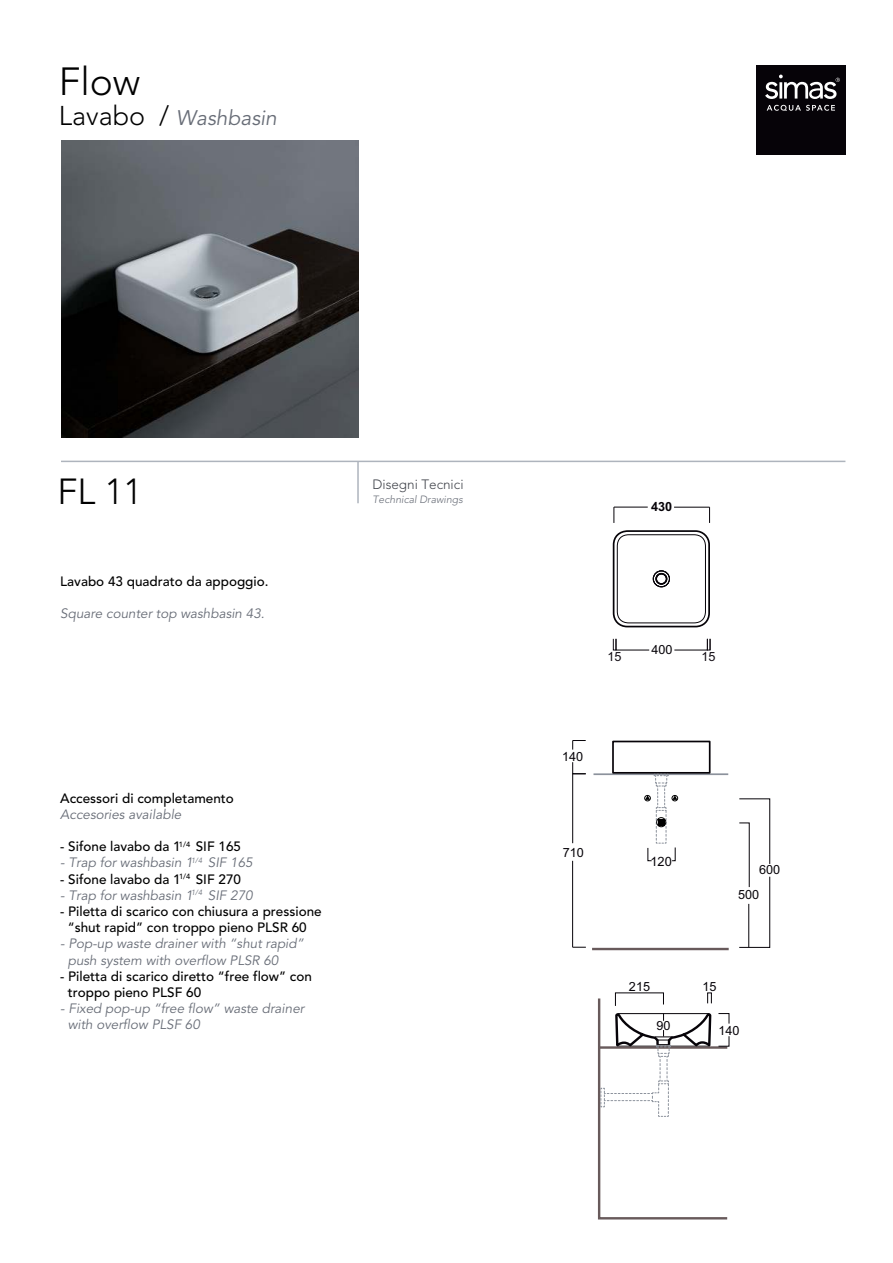
<style>
.page{position:relative;width:893px;height:1263px;background:#fff}
.page>*{position:absolute;margin:0;border:0;box-sizing:border-box;transform-origin:0 0}
.t1{font:300 39px "Avenir";color:#000}
.t2{font:300 36px "Avenir";color:#000}
.t3{font:italic 21px "Avenir";color:#686d77}
.t4{font:500 13.5px/16.2px "Avenir";color:#000;text-align:center}
.t5{font:italic 13.5px/16.2px "Avenir";color:#686d77}
.t6{font:300 13.5px "Avenir";color:#43464d}
.t7{font:12.9px "Arial";color:#060308}
.t8{font:12.6px/25px "Arial";color:#060308}
.t9{font:12.6px "Arial";color:#110c13}
.t10{font:700 12.6px "Arial";color:#060308}
.t11{font:italic 300 10.5px "Avenir";color:#686d77}
.t12{font:500 7.5px "Avenir";color:#000}
.t13{font:italic 7.5px "Avenir";color:#686d77}
.s1{font-weight:300;font-style:normal;font-size:27px;color:#000}
</style>
<div class="page">
<hr style="left:61px;top:461px;width:784px;height:1px;background:#aeb4bd">
<div style="left:756px;top:65px;width:89px;height:89px;background:#060308"></div>
<svg style="left:765px;top:75px;width:75px;height:24px"></svg>
<svg style="left:767px;top:105px;width:68px;height:6px"></svg>
<hr style="left:357px;top:461px;width:2px;height:42px;background:#aeb4bd">
<svg style="left:739px;top:798px;width:31px;height:150px"></svg>
<svg style="left:572px;top:740px;width:14px;height:10px"></svg>
<svg style="left:572px;top:762px;width:14px;height:13px"></svg>
<hr style="left:572px;top:861px;width:1px;height:86px;background:#060308">
<svg style="left:573px;top:947px;width:13px;height:1px"></svg>
<hr style="left:572px;top:774px;width:1px;height:69px;background:#060308">
<hr style="left:593px;top:773px;width:135px;height:2px;background:#8c929c">
<hr style="left:592px;top:948px;width:137px;height:2px;background:#685a5b">
<div style="left:612px;top:741px;width:98px;height:33px;border:2px solid #060308"></div>
<div style="left:644px;top:795px;width:7px;height:6px;border:1px solid #000;border-radius:50%"></div>
<svg style="left:645px;top:773px;width:33px;height:88px"></svg>
<div style="left:653px;top:571px;width:17px;height:16px;border:1px solid #060308;border-radius:50%"></div>
<div style="left:655px;top:573px;width:12px;height:12px;border:2px solid #060308;border-radius:50%"></div>
<svg style="left:614px;top:508px;width:1px;height:15px"></svg>
<hr style="left:614px;top:507px;width:34px;height:1px;background:#060308">
<hr style="left:674px;top:507px;width:35px;height:1px;background:#060308">
<svg style="left:709px;top:507px;width:1px;height:16px"></svg>
<div style="left:613px;top:530px;width:97px;height:97px;border:2px solid #060308;border-radius:14px"></div>
<div style="left:617px;top:534px;width:89px;height:89px;border:1px solid #060308;border-radius:12px"></div>
<svg style="left:613px;top:638px;width:37px;height:13px"></svg>
<svg style="left:674px;top:638px;width:37px;height:13px"></svg>
<svg style="left:598px;top:992px;width:131px;height:228px"></svg>
<img style="left:61px;top:140px;width:297px;height:297px">
<h1 class="t1" style="left:59px;top:66px;width:83px">Flow</h1>
<h3 class="t3" style="left:59px;top:109px;width:220px"><span class="s1">Lavabo /</span> Washbasin</h3>
<h2 class="t2" style="left:57px;top:477px;width:86px">FL 11</h2>
<p class="t4" style="left:60px;top:574px;width:210px">Lavabo 43 quadrato da appoggio.</p>
<p class="t5" style="left:60px;top:607px;width:206px">Square counter top washbasin 43.</p>
<p class="t6" style="left:372px;top:478px;width:93px">Disegni Tecnici</p>
<p class="t11" style="left:373px;top:495px;width:92px">Technical Drawings</p>
<p class="t4" style="left:60px;top:791px;width:175px">Accessori di completamento</p>
<p class="t5" style="left:60px;top:808px;width:123px">Accesories available</p>
<p class="t4" style="left:60px;top:840px;width:182px">- Sifone lavabo da 1 SIF 165</p>
<p class="t5" style="left:60px;top:856px;width:194px">- Trap for washbasin 1 SIF 165</p>
<p class="t4" style="left:60px;top:872px;width:182px">- Sifone lavabo da 1 SIF 270</p>
<p class="t5" style="left:60px;top:888px;width:194px">- Trap for washbasin 1 SIF 270</p>
<p class="t4" style="left:60px;top:905px;width:263px">- Piletta di scarico con chiusura a pressione “shut rapid” con troppo pieno PLSR 60</p>
<p class="t5" style="left:68px;top:937px;width:238px;text-indent:-8px">- Pop-up waste drainer with “shut rapid” push system with overflow PLSR 60</p>
<p class="t4" style="left:68px;top:969px;width:246px;text-align:left;text-indent:-8px">- Piletta di scarico diretto “free flow” con troppo pieno PLSF 60</p>
<p class="t5" style="left:68px;top:1002px;width:238px;text-indent:-8px">- Fixed pop-up “free flow” waste drainer with overflow PLSF 60</p>
<p class="t12" style="left:179px;top:841px;width:13px">1/4</p>
<p class="t13" style="left:191px;top:857px;width:13px">1/4</p>
<p class="t12" style="left:179px;top:873px;width:13px">1/4</p>
<p class="t13" style="left:191px;top:890px;width:13px">1/4</p>
<p class="t10" style="left:651px;top:500px;width:23px">430</p>
<p class="t8" style="left:651px;top:637px;width:23px">400</p>
<p class="t9" style="left:607px;top:649px;width:16px">15</p>
<p class="t9" style="left:701px;top:649px;width:16px">15</p>
<p class="t8" style="left:562px;top:744px;width:23px">140</p>
<p class="t8" style="left:563px;top:840px;width:23px">710</p>
<p class="t7" style="left:650px;top:854px;width:23px">120</p>
<p class="t8" style="left:738px;top:857px;width:44px;text-indent:21px">600<br>500</p>
<p class="t8" style="left:629px;top:974px;width:23px">215</p>
<p class="t8" style="left:702px;top:975px;width:16px">15</p>
<p class="t8" style="left:656px;top:1013px;width:16px">90</p>
<p class="t8" style="left:718px;top:1018px;width:23px">140</p>
</div>
